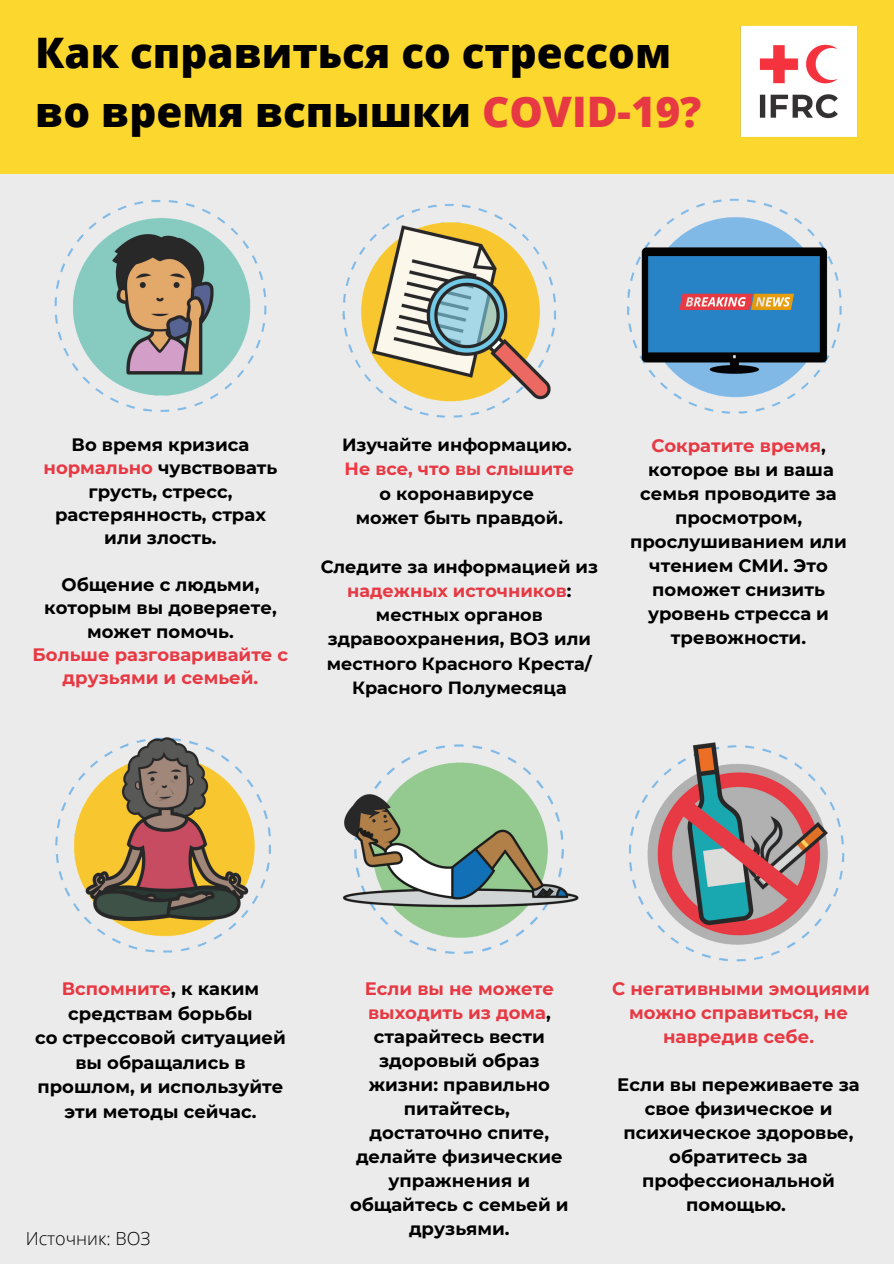
<style>
.page{position:relative;width:894px;height:1264px;background:#fff}
.page>*{position:absolute;margin:0;border:0;box-sizing:border-box;transform-origin:0 0}
.t1{font:800 42px/58.5px "Open Sans";color:#000}
.t2{font:700 18px/24px "Montserrat";color:#000;text-align:center}
.t3{font:700 18px/24px "Montserrat";color:#e73943;text-align:center}
.t4{font:300 18px "Open Sans";color:#000}
.t5{font:700 17.7px/24.3px "Montserrat";color:#000;text-align:center}
.s1{color:#e73943}
.s2{color:#f5333f}
</style>
<div class="page">
<div style="left:0;top:0;width:893px;height:175px;background:#fcd72d"></div>
<div style="left:0;top:175px;width:893px;height:1088px;background:#ecebec"></div>
<img style="left:54px;top:200px;width:213px;height:212px">
<img style="left:342px;top:204px;width:215px;height:214px">
<img style="left:627px;top:198px;width:215px;height:216px">
<img style="left:55px;top:737px;width:216px;height:216px">
<img style="left:343px;top:744px;width:236px;height:210px">
<img style="left:628px;top:742px;width:217px;height:220px">
<img style="left:740px;top:25px;width:118px;height:112px">
<h1 class="t1" style="left:35px;top:22px;width:667px">Как справиться со стрессом во время вспышки <span class="s1">COVID-19?</span></h1>
<p class="t2" style="left:44px;top:433px;width:235px;line-height:23.2px">Во время кризиса <span class="s1">нормально</span> чувствовать грусть, стресс, растерянность, страх или злость.</p>
<p class="t2" style="left:44px;top:573px;width:234px;line-height:23.2px">Общение с людьми, которым вы доверяете, может помочь.</p>
<p class="t3" style="left:33px;top:643px;width:257px;line-height:23.2px">Больше разговаривайте с друзьями и семьей.</p>
<p class="t5" style="left:342px;top:432px;width:233px">Изучайте информацию.<br><span class="s2">Н</span><span class="s1">е все, что вы слышите </span>о коронавирусе<br>может быть правдой.</p>
<p class="t5" style="left:320px;top:554px;width:279px">Следите за информацией из <span class="s1">надежных источников</span>: местных органов здравоохранения, ВОЗ или местного Красного Креста/<br>Красного Полумесяца</p>
<p class="t2" style="left:630px;top:433px;width:218px"><span class="s1">Сократите время</span>, которое вы и ваша семья проводите за просмотром, прослушиванием или чтением СМИ. Это поможет снизить уровень стресса и тревожности.</p>
<p class="t2" style="left:35px;top:976px;width:252px;line-height:24.6px"><span class="s1">Вспомните</span>, к каким средствам борьбы<br>со стрессовой ситуацией вы обращались в прошлом, и используйте эти методы сейчас.</p>
<p class="t2" style="left:350px;top:976px;width:220px"><span class="s1">Если вы не можете выходить из дома</span>, старайтесь вести здоровый образ жизни: правильно питайтесь, достаточно спите, делайте физические упражнения и общайтесь с семьей и друзьями.</p>
<p class="t3" style="left:612px;top:976px;width:259px">С негативными эмоциями можно справиться, не навредив себе.</p>
<p class="t2" style="left:617px;top:1072px;width:244px">Если вы переживаете за свое физическое и психическое здоровье, обратитесь за профессиональной помощью.</p>
<p class="t4" style="left:26px;top:1225px;width:126px">Источник: ВОЗ</p>
</div>
